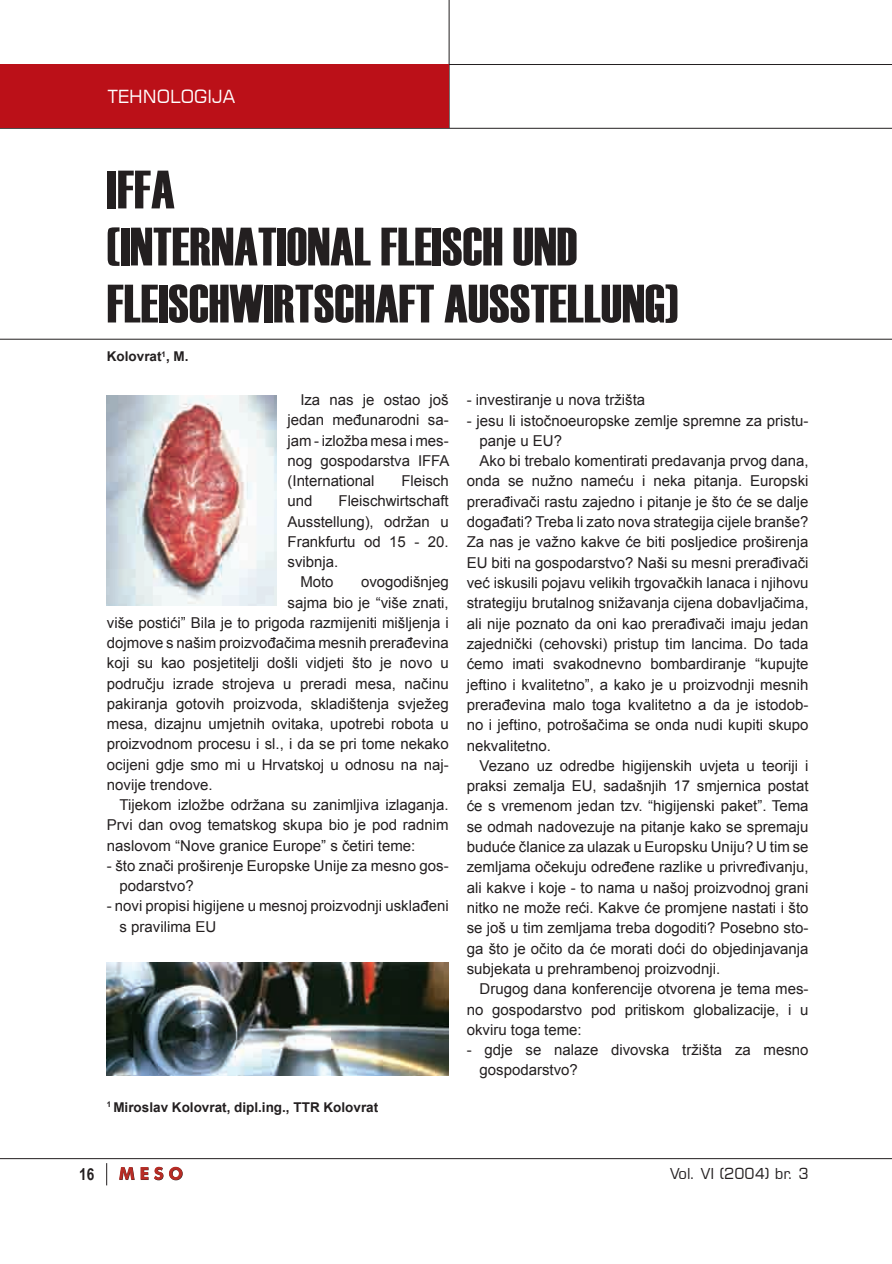
<style>
.page{position:relative;width:892px;height:1264px;background:#fff}
.page>*{position:absolute;margin:0;border:0;box-sizing:border-box;transform-origin:0 0}
.t1{font:54px/57px "Haettenschweiler";color:#231f20}
.t2{font:18px "Square 721 BT";color:#fff}
.t3{font:700 16.5px "Arial Narrow";color:#231f20}
.t4{font:15px/20.2px "Arial";color:#231f20}
.t5{font:15px "Square 721 BT";color:#231f20}
.t6{font:700 13.5px "Arial";color:#231f20}
</style>
<div class="page">
<hr style="left:0;top:1158px;width:892px;height:1px;background:#231f20">
<svg style="left:119px;top:1167px;width:16px;height:13px"></svg>
<svg style="left:141px;top:1167px;width:22px;height:13px"></svg>
<svg style="left:169px;top:1167px;width:14px;height:13px"></svg>
<hr style="left:0;top:64px;width:892px;height:1px;background:#231f20">
<hr style="left:0;top:128px;width:892px;height:1px;background:#231f20">
<svg style="left:106px;top:1163px;width:1px;height:22px"></svg>
<hr style="left:449px;top:0;width:1px;height:128px;background:#231f20">
<div style="left:0;top:64px;width:449px;height:64px;background:#bb1018"></div>
<hr style="left:0;top:339px;width:892px;height:1px;background:#231f20">
<img style="left:107px;top:395px;width:170px;height:210px">
<img style="left:107px;top:962px;width:342px;height:113px">
<p class="t2" style="left:108px;top:85px;width:128px">TEHNOLOGIJA</p>
<h1 class="t1" style="left:107px;top:161px;width:573px">IFFA<br>(INTERNATIONAL FLEISCH UND<br>FLEISCHWIRTSCHAFT AUSSTELLUNG)</h1>
<p class="t6" style="left:107px;top:347px;width:83px">Kolovrat<sup>1</sup>, M.</p>
<p class="t4" style="left:288px;top:390px;width:163px;text-align:justify;text-indent:13px">Iza nas je ostao još jedan međunarodni sa&shy;jam - izložba mesa i mes&shy;nog gospodarstva IFFA (International</p>
<p class="t4" style="left:401px;top:471px;width:49px">Fleisch</p>
<p class="t4" style="left:288px;top:491px;width:26px">und</p>
<p class="t4" style="left:338px;top:491px;width:112px">Fleischwirtschaft</p>
<p class="t4" style="left:288px;top:511px;width:163px">Ausstellung), održan u</p>
<p class="t4" style="left:288px;top:532px;width:163px">Frankfurtu od 15 - 20.</p>
<p class="t4" style="left:288px;top:552px;width:52px">svibnja.</p>
<p class="t4" style="left:300px;top:572px;width:35px">Moto</p>
<p class="t4" style="left:361px;top:572px;width:89px">ovogodišnjeg</p>
<p class="t4" style="left:288px;top:592px;width:163px">sajma bio je “više znati,</p>
<p class="t4" style="left:107px;top:613px;width:343px">više postići” Bila je to prigoda razmijeniti mišljenja i</p>
<p class="t4" style="left:107px;top:633px;width:343px">dojmove s našim proizvođačima mesnih prerađevina</p>
<p class="t4" style="left:107px;top:653px;width:343px">koji su kao posjetitelji došli vidjeti što je novo u</p>
<p class="t4" style="left:107px;top:673px;width:343px">području izrade strojeva u preradi mesa, načinu</p>
<p class="t4" style="left:107px;top:694px;width:343px">pakiranja gotovih proizvoda, skladištenja svježeg</p>
<p class="t4" style="left:107px;top:714px;width:343px">mesa, dizajnu umjetnih ovitaka, upotrebi robota u</p>
<p class="t4" style="left:107px;top:734px;width:343px">proizvodnom procesu i sl., i da se pri tome nekako</p>
<p class="t4" style="left:107px;top:754px;width:343px">ocijeni gdje smo mi u Hrvatskoj u odnosu na naj-</p>
<p class="t4" style="left:107px;top:775px;width:107px">novije trendove.</p>
<p class="t4" style="left:120px;top:795px;width:331px">Tijekom izložbe održana su zanimljiva izlaganja.</p>
<p class="t4" style="left:107px;top:815px;width:343px">Prvi dan ovog tematskog skupa bio je pod radnim</p>
<p class="t4" style="left:107px;top:835px;width:310px">naslovom “Nove granice Europe” s četiri teme:</p>
<p class="t4" style="left:120px;top:856px;width:331px;text-indent:-13px">- što znači proširenje Europske Unije za mesno gos&shy;podarstvo?</p>
<p class="t4" style="left:120px;top:896px;width:331px;text-indent:-13px">- novi propisi higijene u mesnoj proizvodnji usklađeni s pravilima EU</p>
<p class="t6" style="left:107px;top:1098px;width:273px"><sup>1</sup> Miroslav Kolovrat, dipl.ing., TTR Kolovrat</p>
<p class="t4" style="left:467px;top:390px;width:180px">- investiranje u nova tržišta</p>
<p class="t4" style="left:467px;top:410px;width:343px">- jesu li istočnoeuropske zemlje spremne za pristu-</p>
<p class="t4" style="left:479px;top:431px;width:84px">panje u EU?</p>
<p class="t4" style="left:479px;top:451px;width:331px">Ako bi trebalo komentirati predavanja prvog dana,</p>
<p class="t4" style="left:467px;top:471px;width:343px">onda se nužno nameću i neka pitanja. Europski</p>
<p class="t4" style="left:467px;top:492px;width:343px">prerađivači rastu zajedno i pitanje je što će se dalje</p>
<p class="t4" style="left:467px;top:512px;width:343px">događati? Treba li zato nova strategija cijele branše?</p>
<p class="t4" style="left:467px;top:532px;width:343px">Za nas je važno kakve će biti posljedice proširenja</p>
<p class="t4" style="left:467px;top:552px;width:343px">EU biti na gospodarstvo? Naši su mesni prerađivači</p>
<p class="t4" style="left:467px;top:573px;width:343px">već iskusili pojavu velikih trgovačkih lanaca i njihovu</p>
<p class="t4" style="left:467px;top:593px;width:343px">strategiju brutalnog snižavanja cijena dobavljačima,</p>
<p class="t4" style="left:467px;top:613px;width:343px">ali nije poznato da oni kao prerađivači imaju jedan</p>
<p class="t4" style="left:467px;top:634px;width:343px">zajednički (cehovski) pristup tim lancima. Do tada</p>
<p class="t4" style="left:467px;top:654px;width:343px">ćemo imati svakodnevno bombardiranje “kupujte</p>
<p class="t4" style="left:467px;top:674px;width:343px">jeftino i kvalitetno”, a kako je u proizvodnji mesnih</p>
<p class="t4" style="left:467px;top:695px;width:343px">prerađevina malo toga kvalitetno a da je istodob-</p>
<p class="t4" style="left:467px;top:715px;width:343px">no i jeftino, potrošačima se onda nudi kupiti skupo</p>
<p class="t4" style="left:467px;top:735px;width:86px">nekvalitetno.</p>
<p class="t4" style="left:479px;top:756px;width:331px">Vezano uz odredbe higijenskih uvjeta u teoriji i</p>
<p class="t4" style="left:467px;top:776px;width:343px">praksi zemalja EU, sadašnjih 17 smjernica postat</p>
<p class="t4" style="left:467px;top:796px;width:343px">će s vremenom jedan tzv. “higijenski paket”. Tema</p>
<p class="t4" style="left:467px;top:816px;width:343px">se odmah nadovezuje na pitanje kako se spremaju</p>
<p class="t4" style="left:467px;top:837px;width:343px">buduće članice za ulazak u Europsku Uniju? U tim se</p>
<p class="t4" style="left:467px;top:857px;width:343px">zemljama očekuju određene razlike u privređivanju,</p>
<p class="t4" style="left:467px;top:877px;width:343px">ali kakve i koje - to nama u našoj proizvodnoj grani</p>
<p class="t4" style="left:467px;top:898px;width:343px">nitko ne može reći. Kakve će promjene nastati i što</p>
<p class="t4" style="left:467px;top:918px;width:343px">se još u tim zemljama treba dogoditi? Posebno sto-</p>
<p class="t4" style="left:467px;top:938px;width:343px">ga što je očito da će morati doći do objedinjavanja</p>
<p class="t4" style="left:467px;top:959px;width:255px">subjekata u prehrambenoj proizvodnji.</p>
<p class="t4" style="left:479px;top:979px;width:331px">Drugog dana konferencije otvorena je tema mes-</p>
<p class="t4" style="left:467px;top:999px;width:343px">no gospodarstvo pod pritiskom globalizacije, i u</p>
<p class="t4" style="left:467px;top:1020px;width:117px">okviru toga teme:</p>
<p class="t4" style="left:479px;top:1040px;width:331px;text-indent:-13px">- gdje se nalaze divovska tržišta za mesno gospodarstvo?</p>
<p class="t3" style="left:79px;top:1161px;width:17px">16</p>
<p class="t5" style="left:670px;top:1164px;width:140px">Vol. VI (2004) br. 3</p>
</div>
